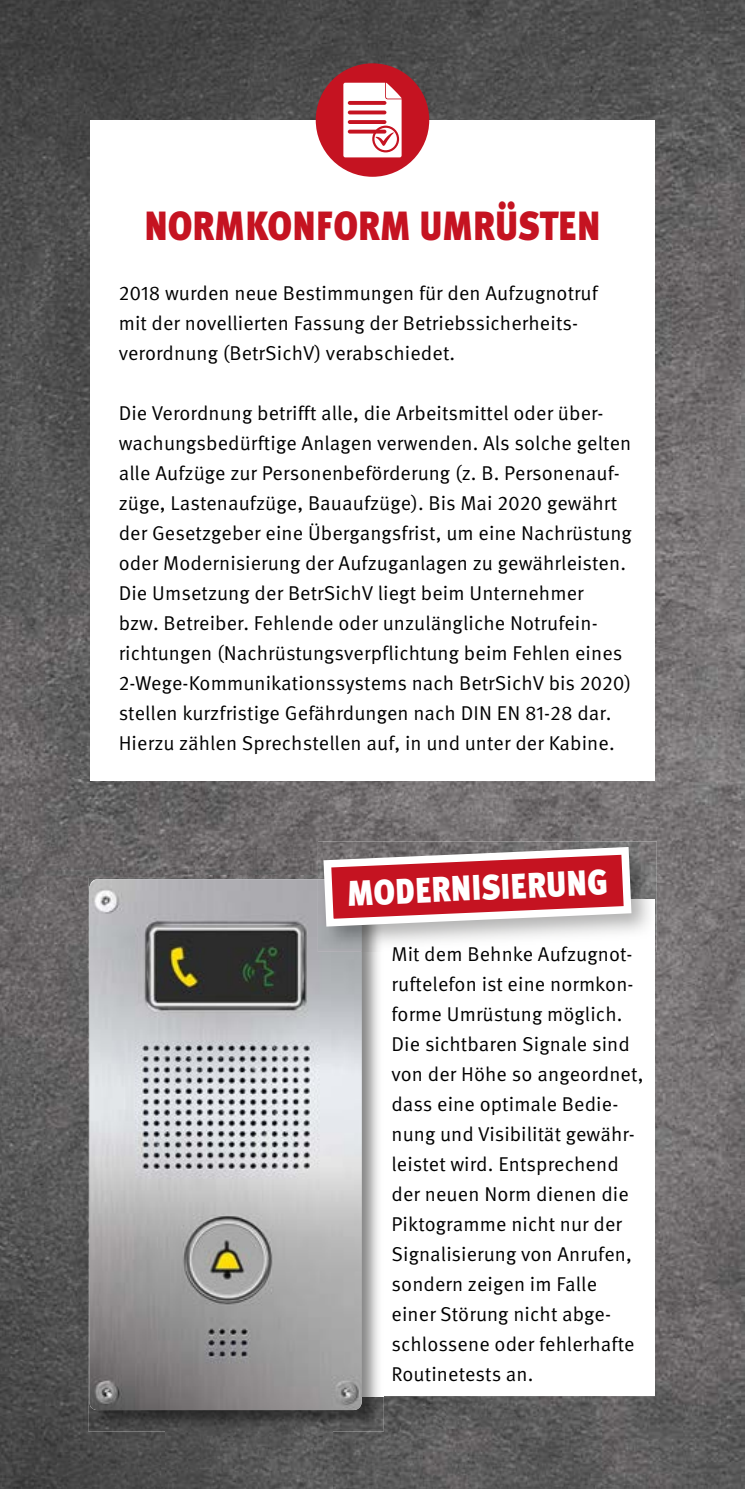
<style>
.page{position:relative;width:745px;height:1489px;background:#fff}
.page>*{position:absolute;margin:0;border:0;box-sizing:border-box;transform-origin:0 0}
.t1{font:900 50px "Meta Pro";letter-spacing:-.035em;color:#c51321;scale:.8 1}
.t2{font:900 43.75px "Meta Pro";color:#fff;scale:.8 1}
.t3{font:20px/30px "Meta Pro Norm";letter-spacing:.005em;color:#000}
</style>
<div class="page">
<img style="left:0;top:0;width:578px;height:524px">
<img style="left:578px;top:0;width:166px;height:1488px">
<img style="left:0;top:524px;width:580px;height:351px">
<img style="left:0;top:875px;width:165px;height:613px">
<img style="left:165px;top:875px;width:153px;height:2px">
<img style="left:332px;top:1395px;width:248px;height:93px">
<img style="left:165px;top:1431px;width:167px;height:57px">
<svg style="left:744px;top:870px;width:1px;height:618px"></svg>
<div style="left:90px;top:120px;width:564px;height:660px;background:#fff"></div>
<div style="left:337px;top:899px;width:317px;height:496px;background:#fff"></div>
<img style="left:88px;top:877px;width:295px;height:554px">
<img style="left:361px;top:951px;width:22px;height:444px">
<img style="left:89px;top:879px;width:272px;height:530px">
<img style="left:318px;top:841px;width:338px;height:110px">
<img style="left:361px;top:899px;width:293px;height:52px">
<img style="left:318px;top:879px;width:43px;height:72px">
<svg style="left:323px;top:847px;width:308px;height:79px"></svg>
<div style="left:315px;top:63px;width:114px;height:114px;background:#c51321;border-radius:50%"></div>
<svg style="left:343px;top:83px;width:58px;height:74px"></svg>
<h1 class="t1" style="left:144px;top:183px;width:573px">normkonform umrüsten</h1>
<p class="t3" style="left:119px;top:277px;width:480px">2018 wurden neue Bestimmungen für den Aufzugnotruf mit der novellierten Fassung der Betriebssicherheits&shy;verordnung (BetrSichV) verabschiedet.</p>
<p class="t3" style="left:119px;top:397px;width:514px">Die Verordnung betrifft alle, die Arbeitsmittel oder über&shy;wachungsbedürftige Anlagen verwenden. Als solche gelten alle Aufzüge zur Personenbeförderung (z. B. Personenauf&shy;züge, Lastenaufzüge, Bauaufzüge). Bis Mai 2020 gewährt der Gesetzgeber eine Übergangsfrist, um eine Nachrüstung oder Modernisierung der Aufzuganlagen zu gewährleisten.<br>Die Umsetzung der BetrSichV liegt beim Unternehmer<br>bzw. Betreiber. Fehlende oder unzulängliche Notrufein&shy;richtungen (Nachrüstungsverpflichtung beim Fehlen eines 2-Wege-Kommunikationssystems nach BetrSichV bis 2020) stellen kurzfristige Gefährdungen nach DIN EN 81-28 dar.<br>Hierzu zählen Sprechstellen auf, in und unter der Kabine.</p>
<h2 class="t2" style="left:344px;top:856px;width:329px;rotate:-3deg">modernisierung</h2>
<p class="t3" style="left:391px;top:937px;width:253px">Mit dem Behnke Aufzugnot&shy;ruftelefon ist eine normkon&shy;forme Umrüstung möglich.<br>Die sichtbaren Signale sind von der Höhe so angeordnet, dass eine optimale Bedie&shy;nung und Visibilität gewähr&shy;leistet wird. Entsprechend der neuen Norm dienen die<br>Piktogramme nicht nur der<br>Signalisierung von Anrufen, sondern zeigen im Falle einer Störung nicht abge&shy;schlossene oder fehlerhafte<br>Routinetests an.</p>
</div>
